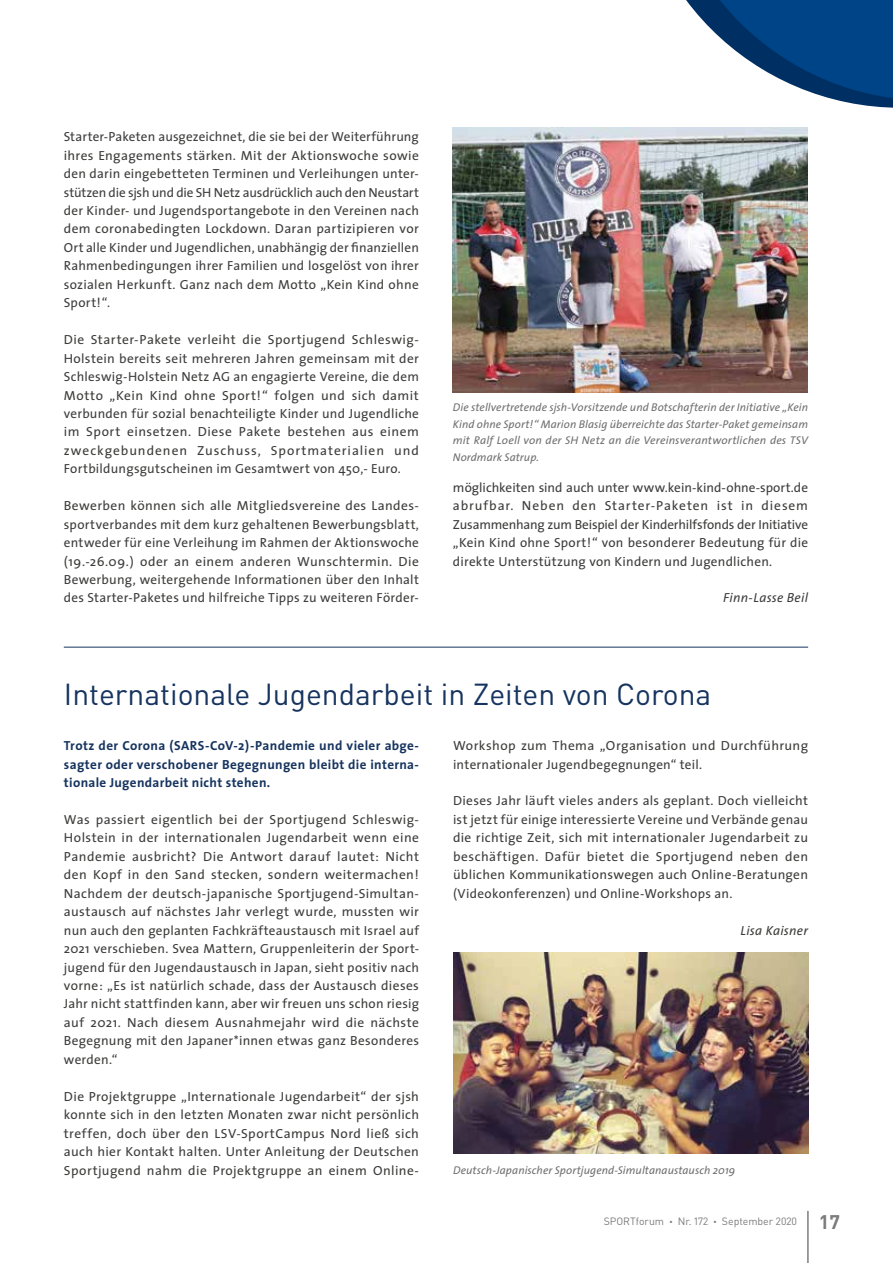
<style>
.page{position:relative;width:893px;height:1263px;background:#fff}
.page>*{position:absolute;margin:0;border:0;box-sizing:border-box;transform-origin:0 0}
.t1{font:30px "DINOT";color:#16345f}
.t2{font:13.2px/18.5px "The Sans";letter-spacing:.02em;color:#3c3c3b;text-align:justify}
.t3{font:700 13.2px/18.5px "The Sans";letter-spacing:.025em;color:#16345f;text-align:justify}
.t4{font:italic 13.2px "The Sans";letter-spacing:.02em;color:#3c3c3b}
.t5{font:italic 11.25px/16.5px "The Sans";letter-spacing:.01em;color:#706f6f;text-align:justify}
.t6{font:10.5px "DINOT";color:#7c7b7b}
.s1{font-weight:900}
.s2{font-weight:700;font-size:19.5px}
</style>
<div class="page">
<hr style="left:808px;top:1211px;width:1px;height:52px;background:#3c3c3b">
<svg style="left:686px;top:0;width:207px;height:108px"></svg>
<img style="left:453px;top:128px;width:355px;height:264px">
<hr style="left:64px;top:647px;width:744px;height:1px;background:#16345f">
<img style="left:453px;top:952px;width:355px;height:201px">
<p class="t2" style="left:64px;top:127px;width:357px">Starter-Paketen ausgezeichnet, die sie bei der Weiterführung ihres Engagements stärken. Mit der Aktionswoche sowie den darin eingebetteten Terminen und Verleihungen unter&shy;stützen die sjsh und die SH Netz ausdrücklich auch den Neustart der Kinder- und Jugendsportangebote in den Vereinen nach dem coronabedingten Lockdown. Daran partizipieren vor Ort alle Kinder und Jugendlichen, unabhängig der finanziellen Rahmenbedingungen ihrer Familien und losgelöst von ihrer sozialen Herkunft. Ganz nach dem Motto „Kein Kind ohne Sport!“.</p>
<p class="t2" style="left:64px;top:330px;width:357px">Die Starter-Pakete verleiht die Sportjugend Schleswig-Holstein bereits seit mehreren Jahren gemeinsam mit der Schleswig-Holstein Netz AG an engagierte Vereine, die dem Motto „Kein Kind ohne Sport!“ folgen und sich damit verbunden für sozial benachteiligte Kinder und Jugendliche im Sport einsetzen. Diese Pakete bestehen aus einem zweckgebundenen Zuschuss, Sportmaterialien und Fortbildungsgutscheinen im Gesamtwert von 450,- Euro.</p>
<p class="t2" style="left:64px;top:496px;width:357px">Bewerben können sich alle Mitgliedsvereine des Landes&shy;sportverbandes mit dem kurz gehaltenen Bewerbungsblatt, entweder für eine Verleihung im Rahmen der Aktionswoche (19.-26.09.) oder an einem anderen Wunschtermin. Die Bewerbung, weitergehende Informationen über den Inhalt des Starter-Paketes und hilfreiche Tipps zu weiteren Förder-</p>
<p class="t5" style="left:453px;top:399px;width:357px">Die stellvertretende sjsh-Vorsitzende und Botschafterin der Initiative „Kein Kind ohne Sport!“ Marion Blasig überreichte das Starter-Paket gemeinsam mit Ralf Loell von der SH Netz an die Vereinsverantwortlichen des TSV Nordmark Satrup.</p>
<p class="t2" style="left:453px;top:478px;width:357px">möglichkeiten sind auch unter www.kein-kind-ohne-sport.de abrufbar. Neben den Starter-Paketen ist in diesem Zusammenhang zum Beispiel der Kinderhilfsfonds der Initiative „Kein Kind ohne Sport!“ von besonderer Bedeutung für die direkte Unterstützung von Kindern und Jugendlichen.</p>
<p class="t4" style="left:723px;top:587px;width:86px">Finn-Lasse Beil</p>
<h1 class="t1" style="left:64px;top:674px;width:649px">Internationale Jugendarbeit in Zeiten von Corona</h1>
<p class="t3" style="left:64px;top:736px;width:357px">Trotz der Corona (SARS-CoV-2)-Pandemie und vieler abge&shy;sagter oder verschobener Begegnungen bleibt die interna&shy;tionale Jugendarbeit nicht stehen.</p>
<p class="t2" style="left:64px;top:810px;width:357px">Was passiert eigentlich bei der Sportjugend Schleswig-Holstein in der internationalen Jugendarbeit wenn eine Pandemie ausbricht? Die Antwort darauf lautet: Nicht den Kopf in den Sand stecken, sondern weitermachen!<br>Nachdem der deutsch-japanische Sportjugend-Simultan&shy;austausch auf nächstes Jahr verlegt wurde, mussten wir nun auch den geplanten Fachkräfteaustausch mit Israel auf 2021 verschieben. Svea Mattern, Gruppenleiterin der Sport&shy;jugend für den Jugendaustausch in Japan, sieht positiv nach vorne: „Es ist natürlich schade, dass der Austausch dieses Jahr nicht stattfinden kann, aber wir freuen uns schon riesig auf 2021. Nach diesem Ausnahmejahr wird die nächste Begegnung mit den Japaner*innen etwas ganz Besonderes werden.“</p>
<p class="t2" style="left:64px;top:1086px;width:357px">Die Projektgruppe „Internationale Jugendarbeit“ der sjsh konnte sich in den letzten Monaten zwar nicht persönlich treffen, doch über den LSV-SportCampus Nord ließ sich auch hier Kontakt halten. Unter Anleitung der Deutschen Sportjugend nahm die Projektgruppe an einem Online-</p>
<p class="t2" style="left:453px;top:736px;width:357px">Workshop zum Thema „Organisation und Durchführung internationaler Jugendbegegnungen“ teil.</p>
<p class="t2" style="left:453px;top:791px;width:357px">Dieses Jahr läuft vieles anders als geplant. Doch vielleicht ist jetzt für einige interessierte Vereine und Verbände genau die richtige Zeit, sich mit internationaler Jugendarbeit zu beschäftigen. Dafür bietet die Sportjugend neben den üblichen Kommunikationswegen auch Online-Beratungen (Videokonferenzen) und Online-Workshops an.</p>
<p class="t4" style="left:741px;top:919px;width:69px">Lisa Kaisner</p>
<p class="t5" style="left:453px;top:1161px;width:284px">Deutsch-Japanischer Sportjugend-Simultanaustausch 2019</p>
<p class="t6" style="left:604px;top:1214px;width:238px">SPORTforum <span class="s1">·</span> Nr. 172 <span class="s1">·</span> September 2020 <span class="s2">17</span></p>
</div>
